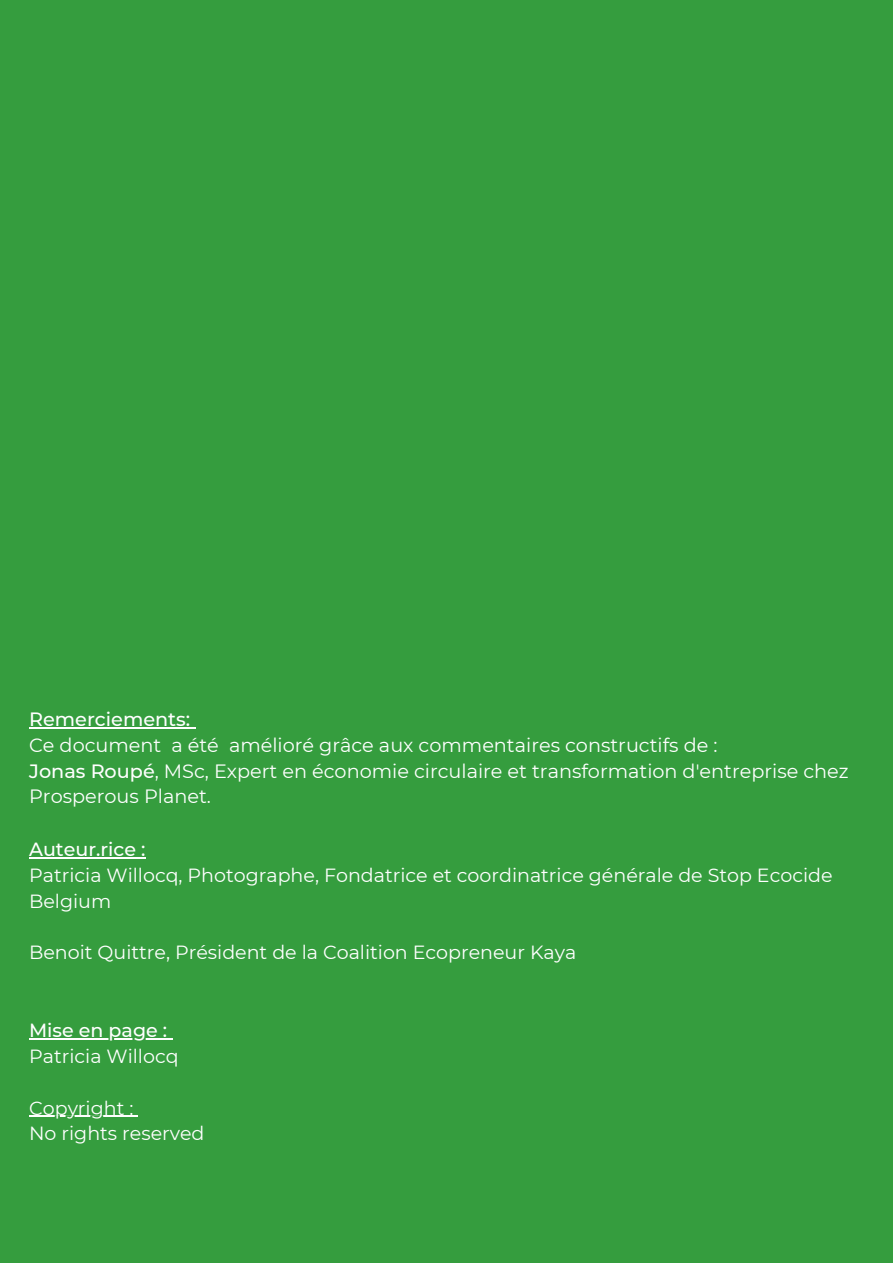
<style>
.page{position:relative;width:893px;height:1264px;background:#fff}
.page>*{position:absolute;margin:0;border:0;box-sizing:border-box;transform-origin:0 0}
.t1{font:19.2px/25.8px "Montserrat";color:#fff}
.t2{font:500 19.2px "Montserrat";color:#fff}
.t3{font:19.05px/25.8px "Montserrat";color:#fff}
.t4{font:500 19.05px "Montserrat";color:#fff}
.s1{font-weight:500}
</style>
<div class="page">
<div style="left:0;top:0;width:892px;height:1262px;background:#359d3e"></div>
<hr style="left:29px;top:857px;width:116px;height:1px;background:#fff">
<hr style="left:29px;top:1038px;width:138px;height:1px;background:#fff">
<hr style="left:29px;top:1115px;width:104px;height:1px;background:#fff">
<hr style="left:29px;top:727px;width:161px;height:1px;background:#fff">
<p class="t2" style="left:29px;top:707px;width:163px">Remerciements:</p>
<p class="t1" style="left:29px;top:732px;width:821px">Ce document a été amélioré grâce aux commentaires constructifs de :<br><span class="s1">Jonas Roupé</span>, MSc, Expert en économie circulaire et transformation d'entreprise chez<br>Prosperous Planet.</p>
<p class="t4" style="left:29px;top:837px;width:118px">Auteur.rice :</p>
<p class="t3" style="left:29px;top:862px;width:804px">Patricia Willocq, Photographe, Fondatrice et coordinatrice générale de Stop Ecocide<br>Belgium</p>
<p class="t3" style="left:29px;top:939px;width:548px">Benoit Quittre, Président de la Coalition Ecopreneur Kaya</p>
<p class="t4" style="left:29px;top:1018px;width:140px">Mise en page :</p>
<p class="t3" style="left:29px;top:1043px;width:151px">Patricia Willocq</p>
<p class="t3" style="left:29px;top:1094px;width:177px">Copyright :<br>No rights reserved</p>
</div>
